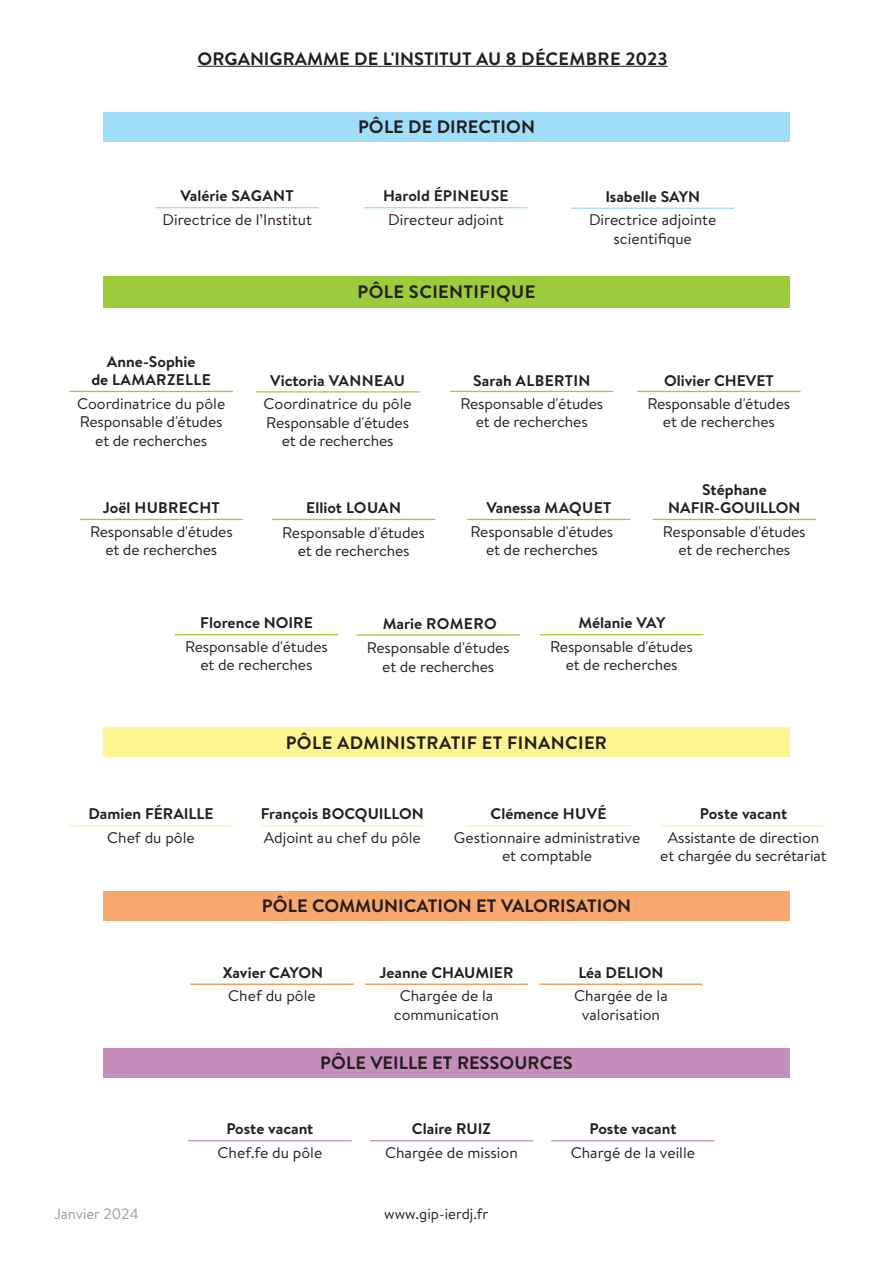
<style>
.page{position:relative;width:893px;height:1263px;background:#fff}
.page>*{position:absolute;margin:0;border:0;box-sizing:border-box;transform-origin:0 0}
.Auteurs___Titre{font:700 18px "Brandon Text";color:#231f20}
.Auteurs___Titre-2{font:700 18px "Brandon Text";letter-spacing:.02em;color:#231f20}
.t1{font:15.45px/18.5px "Brandon Text";letter-spacing:-.01em;color:#231f20;text-align:center}
.t2{font:700 15.45px/18.5px "Brandon Text";color:#231f20;text-align:center}
.t3{font:700 15.45px "Brandon Text";letter-spacing:.02em;color:#231f20}
.t4{font:15px "Brandon Text";color:#231f20}
.t5{font:15px "Brandon Text";color:#9b9da0}
</style>
<div class="page">
<div style="left:103px;top:112px;width:687px;height:30px;background:#9fddf8"></div>
<div style="left:103px;top:276px;width:687px;height:31px;background:#9ccb3b"></div>
<div style="left:103px;top:728px;width:687px;height:29px;background:#fff691"></div>
<div style="left:103px;top:891px;width:687px;height:29px;background:#f8a86d"></div>
<hr style="left:450px;top:391px;width:163px;height:1px;background:#9ccb3b">
<hr style="left:637px;top:391px;width:163px;height:1px;background:#9ccb3b">
<hr style="left:256px;top:391px;width:163px;height:1px;background:#9ccb3b">
<hr style="left:272px;top:519px;width:163px;height:1px;background:#9ccb3b">
<hr style="left:80px;top:519px;width:163px;height:1px;background:#9ccb3b">
<hr style="left:540px;top:634px;width:163px;height:1px;background:#9ccb3b">
<hr style="left:467px;top:519px;width:164px;height:1px;background:#9ccb3b">
<hr style="left:70px;top:391px;width:163px;height:1px;background:#9ccb3b">
<hr style="left:156px;top:207px;width:163px;height:1px;background:#9fddf8">
<hr style="left:364px;top:207px;width:164px;height:1px;background:#9fddf8">
<hr style="left:571px;top:208px;width:163px;height:1px;background:#9fddf8">
<hr style="left:175px;top:634px;width:163px;height:1px;background:#9ccb3b">
<hr style="left:653px;top:519px;width:163px;height:1px;background:#9ccb3b">
<hr style="left:69px;top:825px;width:164px;height:1px;background:#fff691">
<hr style="left:261px;top:825px;width:163px;height:1px;background:#fff691">
<hr style="left:467px;top:825px;width:163px;height:1px;background:#fff691">
<hr style="left:662px;top:825px;width:163px;height:1px;background:#fff691">
<hr style="left:370px;top:1140px;width:163px;height:1px;background:#c68fbb">
<hr style="left:188px;top:1140px;width:164px;height:1px;background:#c68fbb">
<hr style="left:551px;top:1140px;width:164px;height:1px;background:#c68fbb">
<hr style="left:190px;top:983px;width:164px;height:2px;background:#f68d3f">
<hr style="left:365px;top:983px;width:163px;height:2px;background:#f68d3f">
<hr style="left:539px;top:983px;width:164px;height:2px;background:#f68d3f">
<hr style="left:198px;top:66px;width:470px;height:1px;background:#231f20">
<div style="left:103px;top:1048px;width:687px;height:29px;background:#c68fbb"></div>
<hr style="left:357px;top:634px;width:163px;height:2px;background:#9ccb3b">
<p class="Auteurs___Titre" style="left:198px;top:46px;width:472px">ORGANIGRAMME DE L'INSTITUT AU 8 DÉCEMBRE 2023</p>
<p class="t2" style="left:181px;top:186px;width:115px">Valérie SAGANT</p>
<p class="t1" style="left:163px;top:210px;width:151px">Directrice de l’Institut</p>
<p class="Auteurs___Titre" style="left:358px;top:114px;width:178px">PÔLE DE DIRECTION</p>
<p class="t2" style="left:383px;top:186px;width:127px">Harold ÉPINEUSE</p>
<p class="t1" style="left:388px;top:210px;width:117px">Directeur adjoint</p>
<p class="t1" style="left:589px;top:210px;width:129px">Directrice adjointe</p>
<p class="t1" style="left:613px;top:229px;width:80px">scientifique</p>
<p class="t2" style="left:605px;top:187px;width:96px">Isabelle SAYN</p>
<p class="Auteurs___Titre-2" style="left:358px;top:279px;width:179px">PÔLE SCIENTIFIQUE</p>
<p class="t2" style="left:107px;top:352px;width:90px">Anne-Sophie</p>
<p class="t3" style="left:91px;top:369px;width:121px">de LAMARZELLE</p>
<p class="t1" style="left:77px;top:393px;width:150px">Coordinatrice du pôle<br>Responsable d'études et de recherches</p>
<p class="t3" style="left:103px;top:497px;width:119px">Joël HUBRECHT</p>
<p class="t1" style="left:90px;top:521px;width:144px">Responsable d'études et de recherches</p>
<p class="t2" style="left:270px;top:371px;width:137px">Victoria VANNEAU</p>
<p class="t1" style="left:264px;top:394px;width:150px">Coordinatrice du pôle<br>Responsable d'études et de recherches</p>
<p class="t2" style="left:306px;top:498px;width:96px">Elliot LOUAN</p>
<p class="t1" style="left:282px;top:523px;width:144px">Responsable d'études et de recherches</p>
<p class="t3" style="left:473px;top:369px;width:119px">Sarah ALBERTIN</p>
<p class="t1" style="left:460px;top:393px;width:144px">Responsable d'études et de recherches</p>
<p class="t2" style="left:486px;top:498px;width:127px">Vanessa MAQUET</p>
<p class="t1" style="left:471px;top:521px;width:144px">Responsable d'études et de recherches</p>
<p class="t2" style="left:664px;top:371px;width:111px">Olivier CHEVET</p>
<p class="t1" style="left:647px;top:393px;width:144px">Responsable d'études et de recherches</p>
<p class="t2" style="left:668px;top:480px;width:134px">Stéphane<br>NAFIR-GOUILLON</p>
<p class="t1" style="left:663px;top:521px;width:144px">Responsable d'études et de recherches</p>
<p class="t2" style="left:200px;top:613px;width:114px">Florence NOIRE</p>
<p class="t1" style="left:185px;top:637px;width:144px">Responsable d'études et de recherches</p>
<p class="t2" style="left:383px;top:614px;width:116px">Marie ROMERO</p>
<p class="t1" style="left:367px;top:638px;width:144px">Responsable d'études et de recherches</p>
<p class="t2" style="left:578px;top:613px;width:88px">Mélanie VAY</p>
<p class="t1" style="left:550px;top:637px;width:144px">Responsable d'études et de recherches</p>
<p class="Auteurs___Titre-2" style="left:286px;top:730px;width:323px">PÔLE ADMINISTRATIF ET FINANCIER</p>
<p class="t2" style="left:88px;top:804px;width:127px">Damien FÉRAILLE</p>
<p class="t1" style="left:107px;top:828px;width:89px">Chef du pôle</p>
<p class="t1" style="left:264px;top:828px;width:159px">Adjoint au chef du pôle</p>
<p class="t2" style="left:261px;top:804px;width:165px">François BOCQUILLON</p>
<p class="t2" style="left:490px;top:804px;width:118px">Clémence HUVÉ</p>
<p class="t1" style="left:454px;top:828px;width:188px">Gestionnaire administrative et comptable</p>
<p class="t1" style="left:668px;top:828px;width:153px">Assistante de direction</p>
<p class="t2" style="left:700px;top:804px;width:89px">Poste vacant</p>
<p class="t1" style="left:660px;top:846px;width:168px">et chargée du secrétariat</p>
<p class="Auteurs___Titre" style="left:262px;top:893px;width:371px">PÔLE COMMUNICATION ET VALORISATION</p>
<p class="t2" style="left:223px;top:963px;width:102px">Xavier CAYON</p>
<p class="t2" style="left:380px;top:963px;width:135px">Jeanne CHAUMIER</p>
<p class="t1" style="left:228px;top:986px;width:89px">Chef du pôle</p>
<p class="t1" style="left:400px;top:986px;width:95px">Chargée de la</p>
<p class="t1" style="left:394px;top:1005px;width:107px">communication</p>
<p class="t2" style="left:578px;top:963px;width:87px">Léa DELION</p>
<p class="t1" style="left:574px;top:986px;width:95px">Chargée de la</p>
<p class="t1" style="left:582px;top:1005px;width:80px">valorisation</p>
<p class="Auteurs___Titre" style="left:320px;top:1050px;width:254px">PÔLE VEILLE ET RESSOURCES</p>
<p class="t2" style="left:226px;top:1119px;width:89px">Poste vacant</p>
<p class="t1" style="left:217px;top:1143px;width:106px">Chef.fe du pôle</p>
<p class="t2" style="left:412px;top:1119px;width:80px">Claire RUIZ</p>
<p class="t1" style="left:385px;top:1143px;width:134px">Chargée de mission</p>
<p class="t5" style="left:54px;top:1204px;width:86px">Janvier 2024</p>
<p class="t4" style="left:384px;top:1204px;width:106px">www.gip-ierdj.fr</p>
<p class="t2" style="left:589px;top:1119px;width:89px">Poste vacant</p>
<p class="t1" style="left:571px;top:1143px;width:126px">Chargé de la veille</p>
</div>
